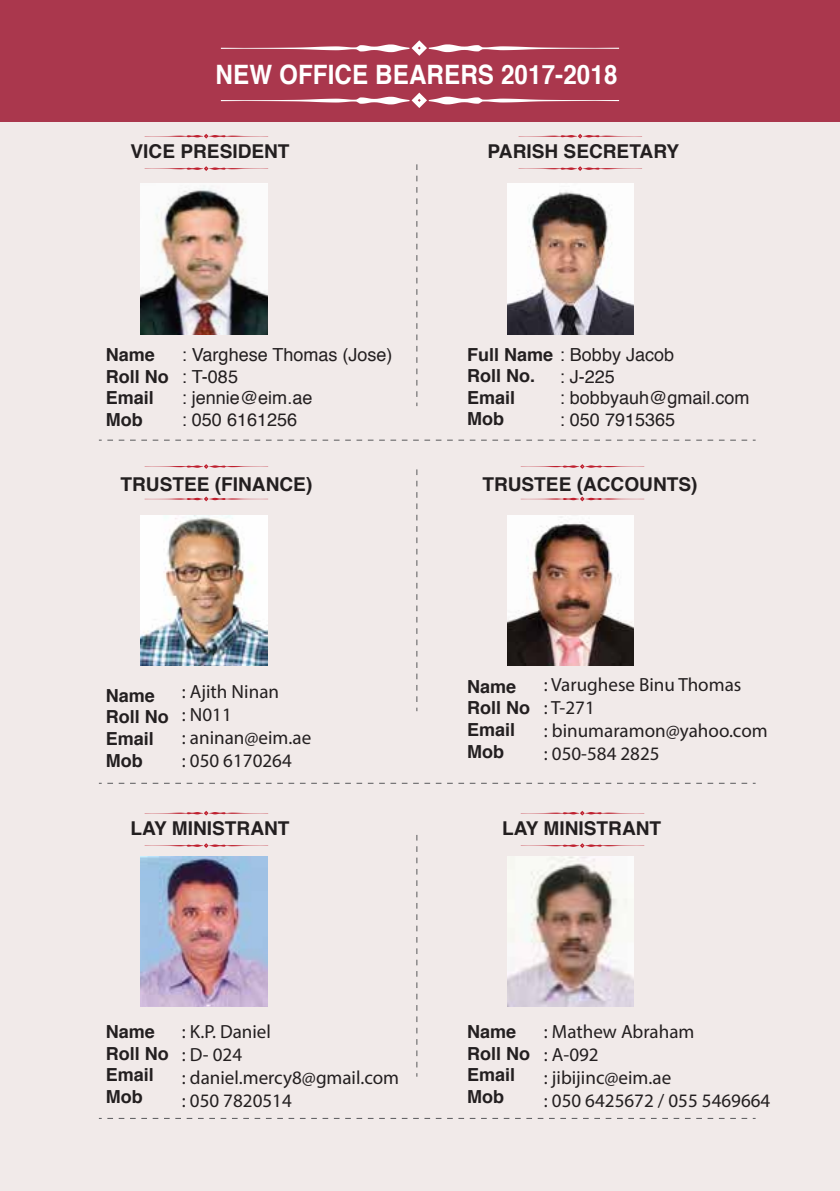
<style>
.page{position:relative;width:840px;height:1191px;background:#fff}
.page>*{position:absolute;margin:0;border:0;box-sizing:border-box;transform-origin:0 0}
.t1{font:700 26.8px "Helvetica";letter-spacing:.005em;color:#fff;scale:.9 1}
.t2{font:19px/22.8px "Myriad Pro";color:#231f20}
.t3{font:700 19px "Helvetica";color:#231f20}
.t4{font:700 18px/21.6px "Helvetica";color:#231f20}
.t5{font:18px/21.6px "Helvetica";color:#231f20}
.s1{font-weight:400}
</style>
<div class="page">
<div style="left:0;top:122px;width:839px;height:1069px;background:#f1eae9"></div>
<img style="left:507px;top:856px;width:126px;height:150px">
<div style="left:0;top:0;width:839px;height:122px;background:#aa374d"></div>
<svg style="left:221px;top:93px;width:397px;height:15px"></svg>
<svg style="left:518px;top:166px;width:123px;height:5px"></svg>
<svg style="left:518px;top:134px;width:123px;height:5px"></svg>
<svg style="left:144px;top:166px;width:124px;height:5px"></svg>
<svg style="left:144px;top:134px;width:124px;height:5px"></svg>
<svg style="left:144px;top:496px;width:124px;height:5px"></svg>
<svg style="left:144px;top:464px;width:124px;height:5px"></svg>
<svg style="left:144px;top:843px;width:124px;height:5px"></svg>
<svg style="left:144px;top:810px;width:124px;height:5px"></svg>
<svg style="left:520px;top:496px;width:124px;height:5px"></svg>
<svg style="left:520px;top:464px;width:124px;height:5px"></svg>
<svg style="left:520px;top:843px;width:124px;height:5px"></svg>
<svg style="left:520px;top:810px;width:124px;height:5px"></svg>
<svg style="left:221px;top:40px;width:397px;height:16px"></svg>
<img style="left:141px;top:184px;width:126px;height:150px">
<img style="left:507px;top:184px;width:126px;height:150px">
<img style="left:507px;top:515px;width:126px;height:150px">
<img style="left:141px;top:515px;width:126px;height:150px">
<img style="left:141px;top:856px;width:126px;height:150px">
<svg style="left:99px;top:440px;width:656px;height:1px"></svg>
<svg style="left:99px;top:783px;width:656px;height:1px"></svg>
<svg style="left:99px;top:1118px;width:656px;height:1px"></svg>
<svg style="left:416px;top:164px;width:1px;height:242px"></svg>
<svg style="left:416px;top:469px;width:1px;height:242px"></svg>
<svg style="left:416px;top:835px;width:1px;height:241px"></svg>
<h1 class="t1" style="left:215px;top:53px;width:448px">NEW OFFICE BEARERS 2017-2018</h1>
<p class="t3" style="left:130px;top:136px;width:160px">VICE PRESIDENT</p>
<p class="t3" style="left:487px;top:136px;width:193px">PARISH SECRETARY</p>
<p class="t4" style="left:106px;top:344px;width:65px">Name<br>Roll No<br>Email<br>Mob</p>
<p class="t5" style="left:182px;top:344px;width:212px">: Varghese Thomas (Jose) : T-085<br>: jennie@eim.ae<br>: 050 6161256</p>
<p class="t4" style="left:467px;top:344px;width:208px">Full Name <span class="s1">: Bobby Jacob<br></span>Roll No.<br>Email<br>Mob</p>
<p class="t5" style="left:559px;top:366px;width:191px">: J-225<br>: bobbyauh@gmail.com : 050 7915365</p>
<p class="t3" style="left:120px;top:469px;width:193px">TRUSTEE (FINANCE)</p>
<p class="t3" style="left:482px;top:469px;width:216px">TRUSTEE (ACCOUNTS)</p>
<p class="t4" style="left:106px;top:685px;width:65px">Name<br>Roll No<br>Email<br>Mob</p>
<p class="t4" style="left:467px;top:676px;width:64px">Name<br>Roll No<br>Email<br>Mob</p>
<p class="t2" style="left:182px;top:680px;width:131px">: Ajith Ninan<br>: N011<br>: aninan@eim.ae : 050 6170264</p>
<p class="t2" style="left:543px;top:673px;width:225px">: Varughese Binu Thomas<br>: T-271<br>: binumaramon@yahoo.com : 050-584 2825</p>
<p class="t3" style="left:130px;top:813px;width:160px">LAY MINISTRANT</p>
<p class="t3" style="left:502px;top:813px;width:160px">LAY MINISTRANT</p>
<p class="t4" style="left:106px;top:1021px;width:65px">Name<br>Roll No<br>Email<br>Mob</p>
<p class="t2" style="left:182px;top:1020px;width:219px">: K.P. Daniel<br>: D- 024<br>: daniel.mercy8@gmail.com : 050 7820514</p>
<p class="t2" style="left:543px;top:1020px;width:228px">: Mathew Abraham<br>: A-092<br>: jibijinc@eim.ae<br>: 050 6425672 / 055 5469664</p>
<p class="t4" style="left:467px;top:1021px;width:64px">Name<br>Roll No<br>Email<br>Mob</p>
</div>
